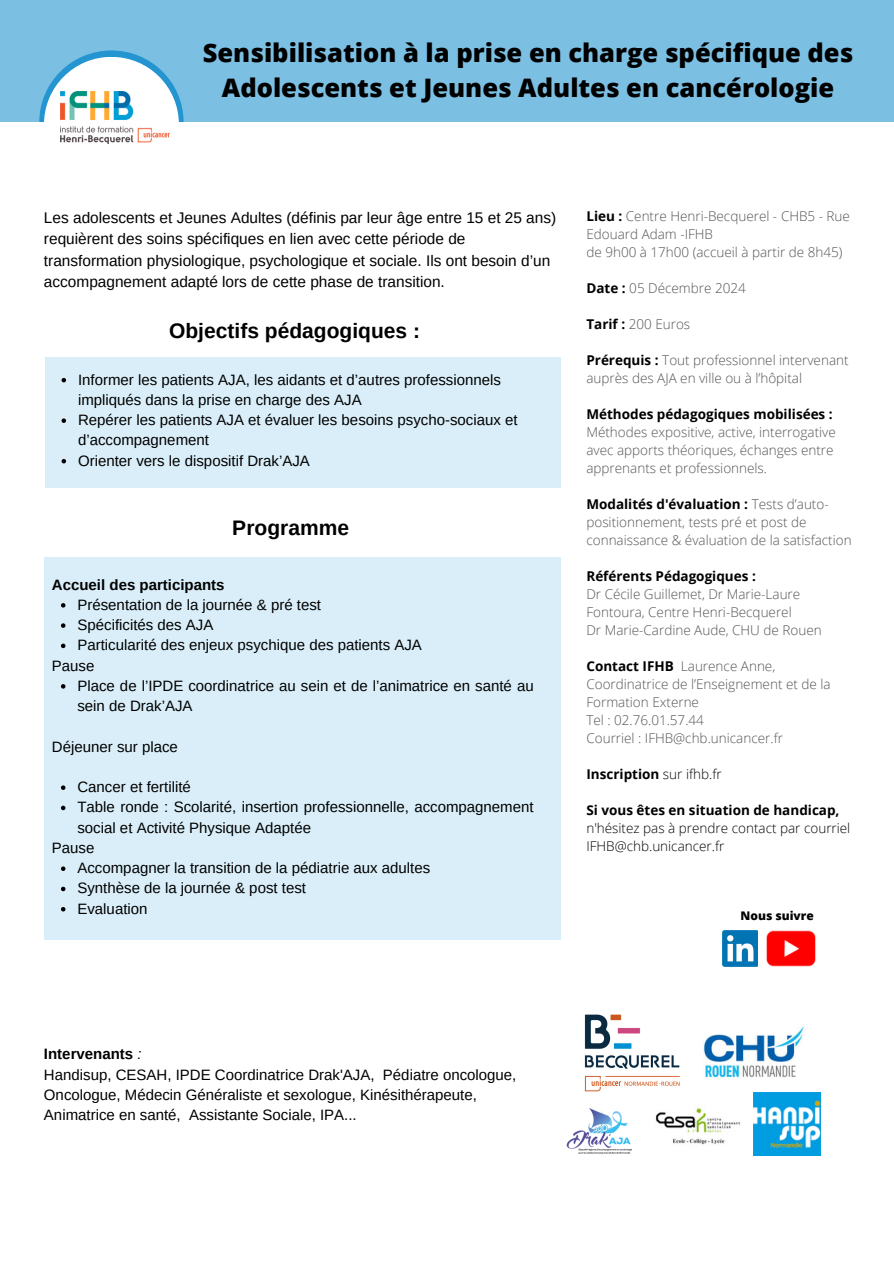
<style>
.page{position:relative;width:894px;height:1264px;background:#fff}
.page>*{position:absolute;margin:0;border:0;box-sizing:border-box;transform-origin:0 0}
.t1{font:800 25.5px/34.8px "Open Sans";color:#000;text-align:center}
.t2{font:700 21px "Arimo";color:#000}
.t3{font:15.45px/21.3px "Arimo";color:#000}
.t4{font:15px/20.2px "Arimo";color:#000}
.t5{font:700 15px "Arimo";color:#000}
.t6{font:300 13.5px/18px "Open Sans";color:#545454}
.t7{font:300 13.5px/18px "Open Sans";color:#000}
.t8{font:700 13.5px "Open Sans";color:#000}
.t9{font:800 11.85px "Open Sans";color:#000}
.s1{font-weight:700;color:#000}
.s2{font-weight:300}
.s3{font-weight:700}
.s4{font-style:italic}
</style>
<div class="page">
<div style="left:45px;top:357px;width:515px;height:130px;background:#d9eef8"></div>
<div style="left:44px;top:556px;width:516px;height:383px;background:#d9eef8"></div>
<img style="left:566px;top:1108px;width:66px;height:47px">
<img style="left:703px;top:1026px;width:101px;height:52px">
<img style="left:656px;top:1108px;width:84px;height:37px">
<img style="left:753px;top:1092px;width:66px;height:63px">
<img style="left:584px;top:1014px;width:96px;height:78px">
<img style="left:722px;top:930px;width:94px;height:36px">
<svg style="left:61px;top:603px;width:4px;height:4px"></svg>
<svg style="left:61px;top:623px;width:4px;height:5px"></svg>
<svg style="left:61px;top:643px;width:4px;height:5px"></svg>
<svg style="left:61px;top:684px;width:4px;height:4px"></svg>
<svg style="left:61px;top:785px;width:4px;height:5px"></svg>
<svg style="left:61px;top:805px;width:4px;height:5px"></svg>
<svg style="left:61px;top:866px;width:4px;height:5px"></svg>
<svg style="left:61px;top:886px;width:4px;height:5px"></svg>
<svg style="left:61px;top:907px;width:4px;height:4px"></svg>
<svg style="left:62px;top:378px;width:4px;height:4px"></svg>
<svg style="left:62px;top:418px;width:4px;height:5px"></svg>
<svg style="left:62px;top:459px;width:4px;height:4px"></svg>
<div style="left:0;top:0;width:893px;height:122px;background:#7bbfe3"></div>
<div style="left:39px;top:50px;width:144px;height:144px;background:#2495d1;border-radius:50%"></div>
<div style="left:0;top:122px;width:893px;height:74px;background:#fff"></div>
<div style="left:44px;top:57px;width:135px;height:135px;background:#fff;border-radius:50%"></div>
<img style="left:61px;top:91px;width:109px;height:52px">
<p class="t1" style="left:203px;top:35px;width:651px">Sensibilisation à la prise en charge spécifique des<br>Adolescents et Jeunes Adultes en cancérologie</p>
<p class="t3" style="left:44px;top:207px;width:513px">Les adolescents et Jeunes Adultes (définis par leur âge entre 15 et 25 ans) requièrent des soins spécifiques en lien avec cette période de transformation physiologique, psychologique et sociale. Ils ont besoin d’un accompagnement adapté lors de cette phase de transition.</p>
<p class="t2" style="left:169px;top:318px;width:252px">Objectifs pédagogiques :</p>
<p class="t4" style="left:78px;top:369px;width:424px">Informer les patients AJA, les aidants et d’autres professionnels impliqués dans la prise en charge des AJA</p>
<p class="t4" style="left:78px;top:410px;width:441px">Repérer les patients AJA et évaluer les besoins psycho-sociaux et d’accompagnement</p>
<p class="t4" style="left:78px;top:450px;width:233px">Orienter vers le dispositif Drak’AJA</p>
<p class="t2" style="left:232px;top:515px;width:118px">Programme</p>
<h5 class="t5" style="left:52px;top:576px;width:174px">Accueil des participants</h5>
<p class="t4" style="left:77px;top:594px;width:245px">Présentation de la journée &amp; pré test</p>
<p class="t4" style="left:77px;top:614px;width:137px">Spécificités des AJA</p>
<p class="t4" style="left:77px;top:635px;width:346px">Particularité des enjeux psychique des patients AJA</p>
<h6 class="t4" style="left:52px;top:655px;width:44px">Pause</h6>
<h6 class="t4" style="left:77px;top:675px;width:457px">Place de l’IPDE coordinatrice au sein et de l’animatrice en santé au sein de Drak’AJA</h6>
<h6 class="t4" style="left:52px;top:736px;width:127px">Déjeuner sur place</h6>
<h6 class="t4" style="left:77px;top:776px;width:115px">Cancer et fertilité</h6>
<h6 class="t4" style="left:77px;top:797px;width:457px">Table ronde : Scolarité, insertion professionnelle, accompagnement social et Activité Physique Adaptée</h6>
<h6 class="t4" style="left:52px;top:837px;width:44px">Pause</h6>
<h6 class="t4" style="left:77px;top:857px;width:354px">Accompagner la transition de la pédiatrie aux adultes</h6>
<h6 class="t4" style="left:77px;top:878px;width:230px">Synthèse de la journée &amp; post test</h6>
<h6 class="t4" style="left:77px;top:898px;width:72px">Evaluation</h6>
<h3 class="t6" style="left:586px;top:206px;width:265px"><span class="s1">Lieu :</span> Centre Henri-Becquerel - CHB5 - Rue<br>Edouard Adam -IFHB<br>de 9h00 à 17h00 (accueil à partir de 8h45)</h3>
<h4 class="t6" style="left:586px;top:278px;width:161px"><span class="s1">Date :</span> 05 Décembre 2024</h4>
<p class="t6" style="left:586px;top:314px;width:105px"><span class="s1">Tarif :</span> 200 Euros</p>
<p class="t6" style="left:586px;top:350px;width:263px"><span class="s1">Prérequis :</span> Tout professionnel intervenant auprès des AJA en ville ou à l’hôpital</p>
<p class="t6" style="left:586px;top:404px;width:251px"><span class="s1">Méthodes pédagogiques mobilisées :<br></span>Méthodes expositive, active, interrogative avec apports théoriques, échanges entre apprenants et professionnels.</p>
<h5 class="t6" style="left:586px;top:494px;width:267px"><span class="s1">Modalités d'évaluation :</span> Tests d’auto&shy;positionnement, tests pré et post de connaissance &amp; évaluation de la satisfaction</h5>
<p class="t6" style="left:586px;top:566px;width:237px"><span class="s1">Référents Pédagogiques :<br></span>Dr Cécile Guillemet, Dr Marie-Laure Fontoura, Centre Henri-Becquerel<br>Dr Marie-Cardine Aude, CHU de Rouen</p>
<h5 class="t6" style="left:586px;top:656px;width:245px"><span class="s1">Contact IFHB</span> Laurence Anne,<br>Coordinatrice de l’Enseignement et de la<br>Formation Externe<br>Tel : 02.76.01.57.44</h5>
<p class="t6" style="left:586px;top:728px;width:198px">Courriel : IFHB@chb.unicancer.fr</p>
<p class="t8" style="left:586px;top:764px;width:137px">Inscription <span class="s2">sur ifhb.fr</span></p>
<p class="t7" style="left:586px;top:800px;width:265px"><span class="s3">Si vous êtes en situation de handicap, </span>n'hésitez pas à prendre contact par courriel</p>
<p class="t7" style="left:586px;top:836px;width:139px">IFHB@chb.unicancer.fr</p>
<p class="t9" style="left:740px;top:906px;width:75px">Nous suivre</p>
<h1 class="t4" style="left:44px;top:1043px;width:474px"><span class="s3">Intervenants</span> <span class="s4">:<br></span>Handisup, CESAH, IPDE Coordinatrice Drak'AJA, Pédiatre oncologue, Oncologue, Médecin Généraliste et sexologue, Kinésithérapeute, Animatrice en santé, Assistante Sociale, IPA...</h1>
</div>
